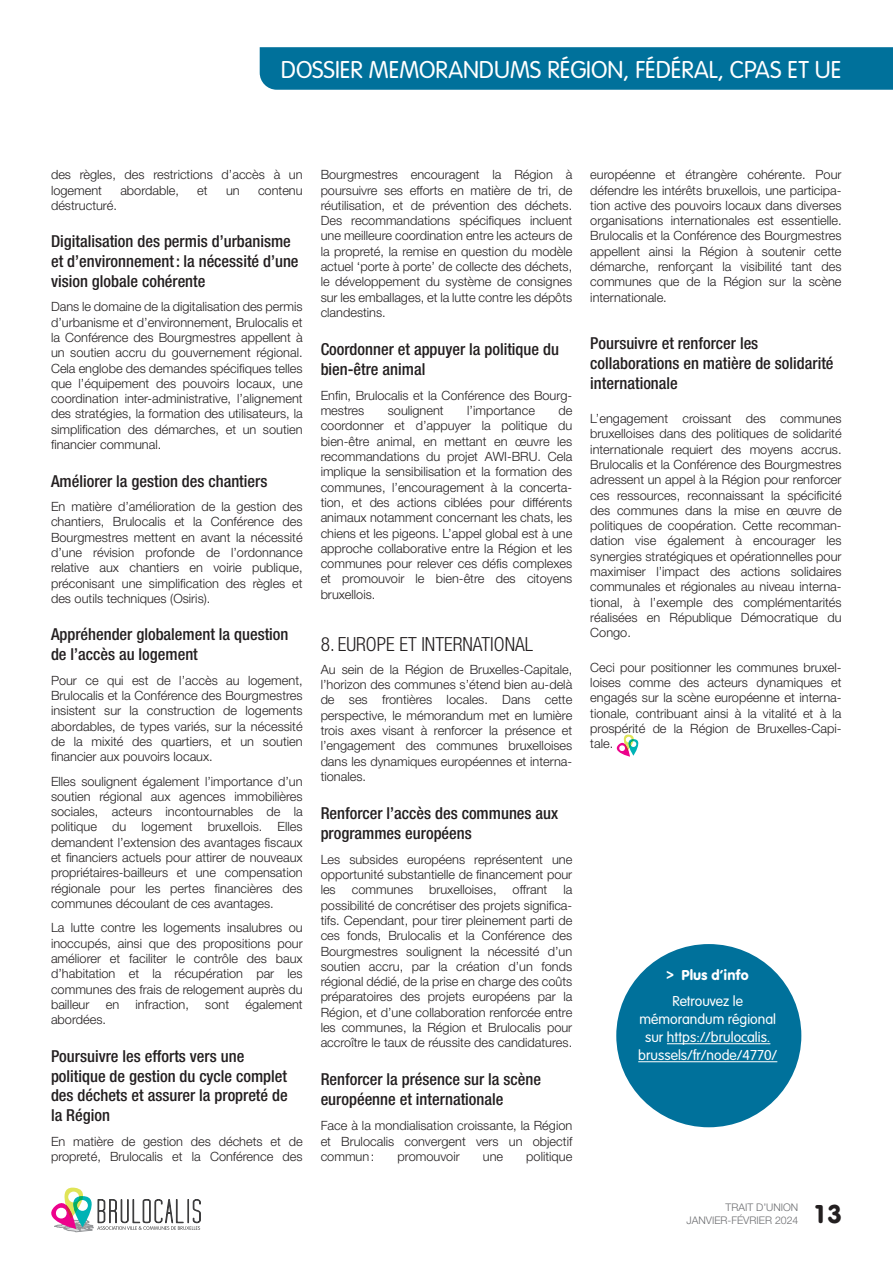
<style>
.page{position:relative;width:893px;height:1263px;background:#fff}
.page>*{position:absolute;margin:0;border:0;box-sizing:border-box;transform-origin:0 0}
.t1{font:27px "VAG Rundschrift D";color:#231f20}
.t2{font:300 25.5px "VAG Rundschrift D";color:#fff}
.t3{font:300 condensed 19.5px "Helvetica Neue LT Pro";color:#231f20}
.t4{font:500 condensed 16.5px/19.8px "Helvetica Neue LT Pro";color:#231f20}
.t5{font:300 15px/18px "VAG Rundschrift D";color:#fff;text-align:center}
.t6{font:15px "VAG Rundschrift D";color:#fff}
.t7{font:300 12.75px/15.3px "Helvetica Neue LT Pro";color:#231f20;text-align:justify}
.t8{font:300 10.5px "Helvetica Neue LT Pro";color:#6c6d70}
</style>
<div class="page">
<svg style="left:616px;top:735px;width:23px;height:22px"></svg>
<div style="left:616px;top:944px;width:185px;height:183px;background:#00719b;border-radius:50%"></div>
<hr style="left:667px;top:1043px;width:103px;height:1px;background:#fff">
<hr style="left:638px;top:1061px;width:139px;height:1px;background:#fff">
<svg style="left:51px;top:1187px;width:150px;height:45px"></svg>
<div style="left:260px;top:47px;width:633px;height:43px;background:#00719b"></div>
<h2 class="t2" style="left:281px;top:55px;width:562px">DOSSIER MEMORANDUMS RÉGION, FÉDÉRAL, CPAS ET UE</h2>
<p class="t7" style="left:51px;top:167px;width:253px">des règles, des restrictions d’accès à un logement</p>
<p class="t7" style="left:120px;top:182px;width:60px">abordable,</p>
<p class="t7" style="left:197px;top:182px;width:12px">et</p>
<p class="t7" style="left:226px;top:182px;width:15px">un</p>
<p class="t7" style="left:258px;top:182px;width:46px">contenu</p>
<p class="t7" style="left:51px;top:197px;width:67px">déstructuré.</p>
<p class="t4" style="left:51px;top:231px;width:249px">Digitalisation des permis d’urbanisme et d’environnement: la nécessité d’une vision globale cohérente</p>
<p class="t7" style="left:51px;top:299px;width:253px">Dans le domaine de la digitalisation des permis d’urbanisme et d’environnement, Brulocalis et la Conférence des Bourgmestres appellent à un soutien accru du gouvernement régional.<br>Cela englobe des demandes spécifiques telles que l’équipement des pouvoirs locaux, une coordination inter-administrative, l’alignement des stratégies, la formation des utilisateurs, la simplification des démarches, et un soutien financier communal.</p>
<p class="t4" style="left:51px;top:471px;width:218px">Améliorer la gestion des chantiers</p>
<p class="t7" style="left:51px;top:499px;width:253px">En matière d’amélioration de la gestion des chantiers, Brulocalis et la Conférence des Bourgmestres mettent en avant la nécessité d’une révision profonde de l’ordonnance relative aux chantiers en voirie publique, préconisant une simplification des règles et des outils techniques (Osiris).</p>
<p class="t4" style="left:51px;top:624px;width:239px">Appréhender globalement la question de l’accès au logement</p>
<p class="t7" style="left:51px;top:672px;width:253px">Pour ce qui est de l’accès au logement, Brulocalis et la Conférence des Bourgmestres insistent sur la construction de logements abordables, de types variés, sur la nécessité de la mixité des quartiers, et un soutien financier aux pouvoirs locaux.</p>
<p class="t7" style="left:51px;top:773px;width:253px">Elles soulignent également l’importance d’un soutien régional aux agences immobilières sociales, acteurs incontournables de la politique du logement bruxellois. Elles demandent l’extension des avantages fiscaux et financiers actuels pour attirer de nouveaux propriétaires-bailleurs et une compensation régionale pour les pertes financières des communes découlant de ces avantages.</p>
<p class="t7" style="left:51px;top:920px;width:253px">La lutte contre les logements insalubres ou inoccupés, ainsi que des propositions pour améliorer et faciliter le contrôle des baux d’habitation et la récupération par les communes des frais de relogement auprès du bailleur</p>
<p class="t7" style="left:106px;top:996px;width:15px">en</p>
<p class="t7" style="left:136px;top:996px;width:55px">infraction,</p>
<p class="t7" style="left:205px;top:996px;width:25px">sont</p>
<p class="t7" style="left:245px;top:996px;width:59px">également</p>
<p class="t7" style="left:51px;top:1012px;width:57px">abordées.</p>
<p class="t4" style="left:51px;top:1046px;width:238px">Poursuivre les efforts vers une politique de gestion du cycle complet des déchets et assurer la propreté de la Région</p>
<p class="t7" style="left:51px;top:1133px;width:253px">En matière de gestion des déchets et de propreté, Brulocalis et la Conférence des</p>
<p class="t7" style="left:321px;top:167px;width:253px">Bourgmestres encouragent la Région à poursuivre ses efforts en matière de tri, de réutilisation, et de prévention des déchets.<br>Des recommandations spécifiques incluent une meilleure coordination entre les acteurs de la propreté, la remise en question du modèle actuel ‘porte à porte’ de collecte des déchets, le développement du système de consignes sur les emballages, et la lutte contre les dépôts clandestins.</p>
<p class="t4" style="left:321px;top:339px;width:240px">Coordonner et appuyer la politique du bien-être animal</p>
<p class="t7" style="left:321px;top:387px;width:253px">Enfin, Brulocalis et la Conférence des Bourg&shy;mestres</p>
<p class="t7" style="left:321px;top:403px;width:253px;text-indent:238px">de coordonner et d’appuyer la politique du bien-être animal, en mettant en œuvre les recommandations du projet AWI-BRU. Cela implique la sensibilisation et la formation des communes, l’encouragement à la concerta&shy;tion, et des actions ciblées pour différents animaux notamment concernant les chats, les chiens et les pigeons. L’appel global est à une approche collaborative entre la Région et les communes pour relever ces défis complexes et promouvoir le bien-être des citoyens bruxellois.</p>
<h3 class="t3" style="left:321px;top:633px;width:214px">8. EUROPE ET INTERNATIONAL</h3>
<p class="t7" style="left:321px;top:661px;width:253px">Au sein de la Région de Bruxelles-Capitale, l’horizon des communes s’étend bien au-delà de ses frontières locales. Dans cette perspective, le mémorandum met en lumière trois axes visant à renforcer la présence et l’engagement des communes bruxelloises dans les dynamiques européennes et interna&shy;tionales.</p>
<p class="t4" style="left:321px;top:803px;width:239px">Renforcer l’accès des communes aux programmes européens</p>
<p class="t7" style="left:321px;top:851px;width:253px">Les subsides européens représentent une opportunité substantielle de financement pour les</p>
<p class="t7" style="left:388px;top:403px;width:57px">soulignent</p>
<p class="t7" style="left:467px;top:403px;width:69px">l’importance</p>
<p class="t7" style="left:321px;top:882px;width:253px;text-indent:243px">la possibilité de concrétiser des projets significa&shy;tifs. Cependant, pour tirer pleinement parti de ces fonds, Brulocalis et la Conférence des Bourgmestres soulignent la nécessité d’un soutien accru, par la création d’un fonds régional dédié, de la prise en charge des coûts préparatoires des projets européens par la Région, et d’une collaboration renforcée entre les communes, la Région et Brulocalis pour accroître le taux de réussite des candidatures.</p>
<p class="t4" style="left:321px;top:1069px;width:222px">Renforcer la présence sur la scène européenne et internationale</p>
<p class="t7" style="left:321px;top:1118px;width:253px">Face à la mondialisation croissante, la Région et Brulocalis convergent vers un objectif commun:</p>
<p class="t7" style="left:352px;top:882px;width:63px">communes</p>
<p class="t7" style="left:429px;top:882px;width:69px">bruxelloises,</p>
<p class="t7" style="left:513px;top:882px;width:36px">offrant</p>
<p class="t7" style="left:398px;top:1148px;width:64px">promouvoir</p>
<p class="t7" style="left:483px;top:1148px;width:22px">une</p>
<p class="t7" style="left:526px;top:1148px;width:48px">politique</p>
<p class="t7" style="left:590px;top:167px;width:253px">européenne et étrangère cohérente. Pour défendre les intérêts bruxellois, une participa&shy;tion active des pouvoirs locaux dans diverses organisations internationales est essentielle.<br>Brulocalis et la Conférence des Bourgmestres appellent ainsi la Région à soutenir cette démarche, renforçant la visibilité tant des communes que de la Région sur la scène internationale.</p>
<p class="t4" style="left:590px;top:333px;width:245px">Poursuivre et renforcer les collaborations en matière de solidarité internationale</p>
<p class="t7" style="left:590px;top:411px;width:253px">L’engagement croissant des communes bruxelloises dans des politiques de solidarité internationale requiert des moyens accrus.<br>Brulocalis et la Conférence des Bourgmestres adressent un appel à la Région pour renforcer ces ressources, reconnaissant la spécificité des communes dans la mise en œuvre de politiques de coopération. Cette recomman&shy;dation vise également à encourager les synergies stratégiques et opérationnelles pour maximiser l’impact des actions solidaires communales et régionales au niveau interna&shy;tional, à l’exemple des complémentarités réalisées en République Démocratique du Congo.</p>
<p class="t7" style="left:590px;top:659px;width:253px">Ceci pour positionner les communes bruxel&shy;loises comme des acteurs dynamiques et engagés sur la scène européenne et interna&shy;tionale, contribuant ainsi à la vitalité et à la prospérité de la Région de Bruxelles-Capi&shy;tale.</p>
<p class="t6" style="left:666px;top:966px;width:84px">&gt; Plus d’info</p>
<p class="t5" style="left:638px;top:993px;width:141px">Retrouvez le mémorandum régional sur https://brulocalis. brussels/fr/node/4770/</p>
<p class="t8" style="left:726px;top:1201px;width:74px">TRAIT D’UNION</p>
<p class="t8" style="left:686px;top:1213px;width:13px">Janvier</p>
<p class="t8" style="left:727px;top:1213px;width:23px">-Février</p>
<p class="t8" style="left:775px;top:1213px;width:25px">2024</p>
<h1 class="t1" style="left:815px;top:1198px;width:28px">13</h1>
</div>
